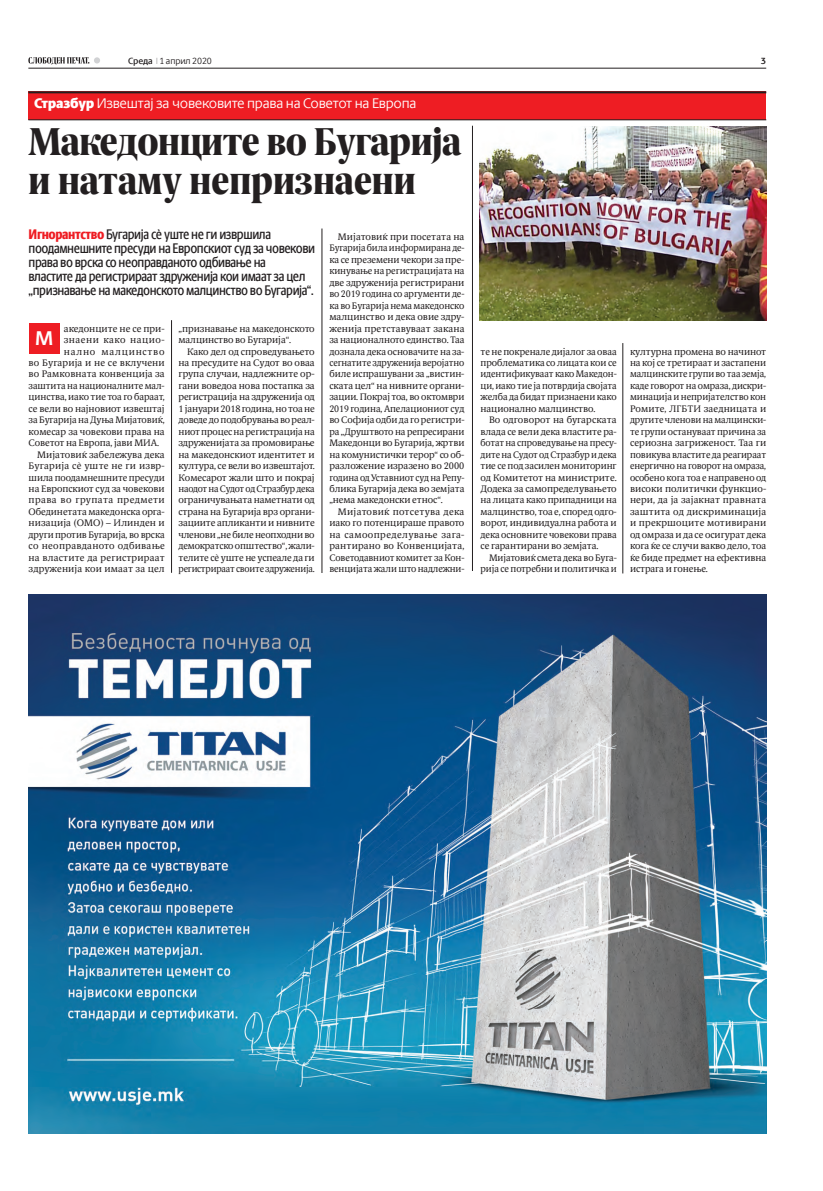
<style>
.page{position:relative;width:823px;height:1191px;background:#fff}
.page>*{position:absolute;margin:0;border:0;box-sizing:border-box;transform-origin:0 0}
.Naslov_48_glavni{font:800 39px "Berlingske Serif Cn";letter-spacing:-.01em;color:#231f20}
.t1{font:700 20px "Berlingske Sans";color:#fff}
.t2{font:500 14px/14px "Berlingske Sans Cn";letter-spacing:-.03em;color:#231f20}
.Nadnaslov{font:14px "Berlingske Sans";letter-spacing:-.015em;color:#fff}
.t3{font:9.5px/11.4px "Berlingske Serif Tx";letter-spacing:-.01em;color:#231f20;text-align:justify}
.t4{font:9.5px "Berlingske Serif Tx";letter-spacing:.01em;color:#231f20}
.t5{font:9.5px "Berlingske Serif Tx";letter-spacing:.045em;color:#231f20}
.t6{font:9.5px "Berlingske Serif Tx";letter-spacing:.08em;color:#231f20}
.t7{font:9px "Berlingske Sans";letter-spacing:-.015em;color:#231f20}
.t8{font:700 9px "Berlingske Sans";color:#231f20}
.s1{font-family:"Berlingske Sans D Bd"}
.s2{font-family:"Berlingske Sans Tn"}
.s3{font-weight:900}
.s4{font-weight:800;color:#ee1d23}
</style>
<div class="page">
<svg style="left:28px;top:57px;width:72px;height:8px"></svg>
<hr style="left:28px;top:68px;width:737px;height:1px;background:#231f20">
<div style="left:29px;top:324px;width:31px;height:30px;background:#ee1d23"></div>
<hr style="left:321px;top:228px;width:1px;height:345px;background:#231f20">
<hr style="left:472px;top:126px;width:1px;height:445px;background:#231f20">
<hr style="left:622px;top:343px;width:1px;height:230px;background:#231f20">
<hr style="left:171px;top:320px;width:1px;height:253px;background:#231f20">
<div style="left:28px;top:91px;width:737px;height:29px;background:#ee1d23"></div>
<hr style="left:28px;top:91px;width:737px;height:2px;background:#231f20">
<hr style="left:28px;top:120px;width:737px;height:1px;background:#231f20">
<img style="left:479px;top:126px;width:287px;height:194px">
<img style="left:29px;top:594px;width:737px;height:539px">
<p class="t7" style="left:128px;top:54px;width:85px"><span class="s1">Среда</span> <span class="s2">I</span> 1 април 2020</p>
<p class="t8" style="left:760px;top:54px;width:7px">3</p>
<p class="Nadnaslov" style="left:34px;top:94px;width:384px"><span class="s3">Стразбур</span> Извештај за човековите права на Советот на Европа</p>
<p class="Naslov_48_glavni" style="left:28px;top:115px;width:434px">Македонците во Бугарија</p>
<p class="Naslov_48_glavni" style="left:28px;top:154px;width:388px">и натаму непризнаени</p>
<p class="t2" style="left:29px;top:227px;width:288px"><span class="s4">Игнорантство</span>Бугарија сè уште не ги извршила поодамнешните пресуди на Европскиот суд за човекови права во врска со неоправданото одбивање на<br>властите да регистрираат здруженија кои имаат за цел „признавање на македонското малцинство во Бугарија“.</p>
<p class="t3" style="left:64px;top:322px;width:102px">акедонците не се при-</p>
<p class="t5" style="left:64px;top:333px;width:102px">знаени како нацио-</p>
<p class="t6" style="left:64px;top:344px;width:102px">нално малцинство</p>
<p class="t4" style="left:29px;top:356px;width:137px">во Бугарија и не се вклучени</p>
<p class="t3" style="left:29px;top:368px;width:137px">во Рамковната конвенција за</p>
<p class="t3" style="left:29px;top:380px;width:137px">заштита на националните мал-</p>
<p class="t3" style="left:29px;top:391px;width:137px">цинства, иако тие тоа го бараат,</p>
<p class="t3" style="left:29px;top:403px;width:137px">се вели во најновиот извештај</p>
<p class="t3" style="left:29px;top:414px;width:137px">за Бугарија на Дуња Мијатовиќ,</p>
<p class="t3" style="left:29px;top:426px;width:137px">комесар за човекови права на</p>
<p class="t3" style="left:29px;top:437px;width:132px">Советот на Европа, јави МИА.</p>
<p class="t3" style="left:29px;top:448px;width:137px;text-indent:9px">Мијатовиќ забележува дека Бугарија сè уште не ги извр&shy;шила поодамнешните пресуди на Европскиот суд за човекови права во групата предмети Обединетата македонска орга&shy;низација (ОМО) – Илинден и други против Бугарија, во врска со неоправданото одбивање на властите да регистрираат здруженија кои имаат за цел</p>
<p class="t1" style="left:35px;top:324px;width:20px">М</p>
<p class="t3" style="left:178px;top:322px;width:138px">„признавање на македонското малцинство во Бугарија“.</p>
<p class="t3" style="left:178px;top:345px;width:138px;text-indent:9px">Како дел од спроведувањето на пресудите на Судот во оваа група случаи, надлежните ор&shy;гани воведоа нова постапка за регистрација на здруженија од 1 јануари 2018 година, но тоа не доведе до подобрувања во реал&shy;ниот процес на регистрација на здруженијата за промовирање на македонскиот идентитет и култура, се вели во извештајот.<br>Комесарот жали што и покрај наодот на Судот од Стразбур дека ограничувањата наметнати од страна на Бугарија врз органи&shy;зациите апликанти и нивните членови „не биле неопходни во демократско општество“, жали&shy;телите сè уште не успеале да ги регистрираат своите здруженија.</p>
<p class="t3" style="left:329px;top:231px;width:136px;text-indent:9px">Мијатовиќ при посетата на Бугарија била информирана де&shy;ка се преземени чекори за пре&shy;кинување на регистрацијата на две здруженија регистрирани во 2019 година со аргументи де&shy;ка во Бугарија нема македонско малцинство и дека овие здру&shy;женија претставуваат закана за националното единство. Таа дознала дека основачите на за&shy;сегнатите здруженија веројатно биле испрашувани за „вистин&shy;ската цел“ на нивните органи&shy;зации. Покрај тоа, во октомври 2019 година, Апелациониот суд во Софија одби да го регистри&shy;ра „Друштвото на репресирани Македонци во Бугарија, жртви на комунистички терор“ со об&shy;разложение изразено во 2000 година од Уставниот суд на Репу&shy;блика Бугарија дека во земјата „нема македонски етнос“.</p>
<p class="t3" style="left:329px;top:506px;width:136px;text-indent:9px">Мијатовиќ потсетува дека иако го потенцираше правото на самоопределување зага&shy;рантирано во Конвенцијата, Советодавниот комитет за Кон&shy;венцијата жали што надлежни-</p>
<p class="t3" style="left:480px;top:345px;width:138px">те не покренале дијалог за оваа проблематика со лицата кои се идентификуваат како Македон&shy;ци, иако тие ја потврдија својата желба да бидат признаени како национално малцинство.</p>
<p class="t3" style="left:480px;top:414px;width:138px;text-indent:9px">Во одговорот на бугарската влада се вели дека властите ра&shy;ботат на спроведување на пресу&shy;дите на Судот од Стразбур и дека тие се под засилен мониторинг од Комитетот на министрите.<br>Додека за самопределувањето на лицата како припадници на малцинство, тоа е, според одго&shy;ворот, индивидуална работа и дека основните човекови права се гарантирани во земјата.</p>
<p class="t3" style="left:480px;top:551px;width:138px;text-align:right">Мијатовиќ смета дека во Буга&shy;рија се потребни и политичка и</p>
<p class="t3" style="left:629px;top:345px;width:138px">културна промена во начинот на кој се третираат и застапени малцинските групи во таа земја, каде говорот на омраза, дискри&shy;минација и непријателство кон Ромите, ЛГБТИ заедницата и другите членови на малцински&shy;те групи остануваат причина за сериозна загриженост. Таа ги повикува властите да реагираат енергично на говорот на омраза, особено кога тоа е направено од високи политички функцио&shy;нери, да ја зајакнат правната заштита од дискриминација и прекршоците мотивирани од омраза и да се осигурат дека кога ќе се случи вакво дело, тоа ќе биде предмет на ефективна истрага и гонење.</p>
</div>
